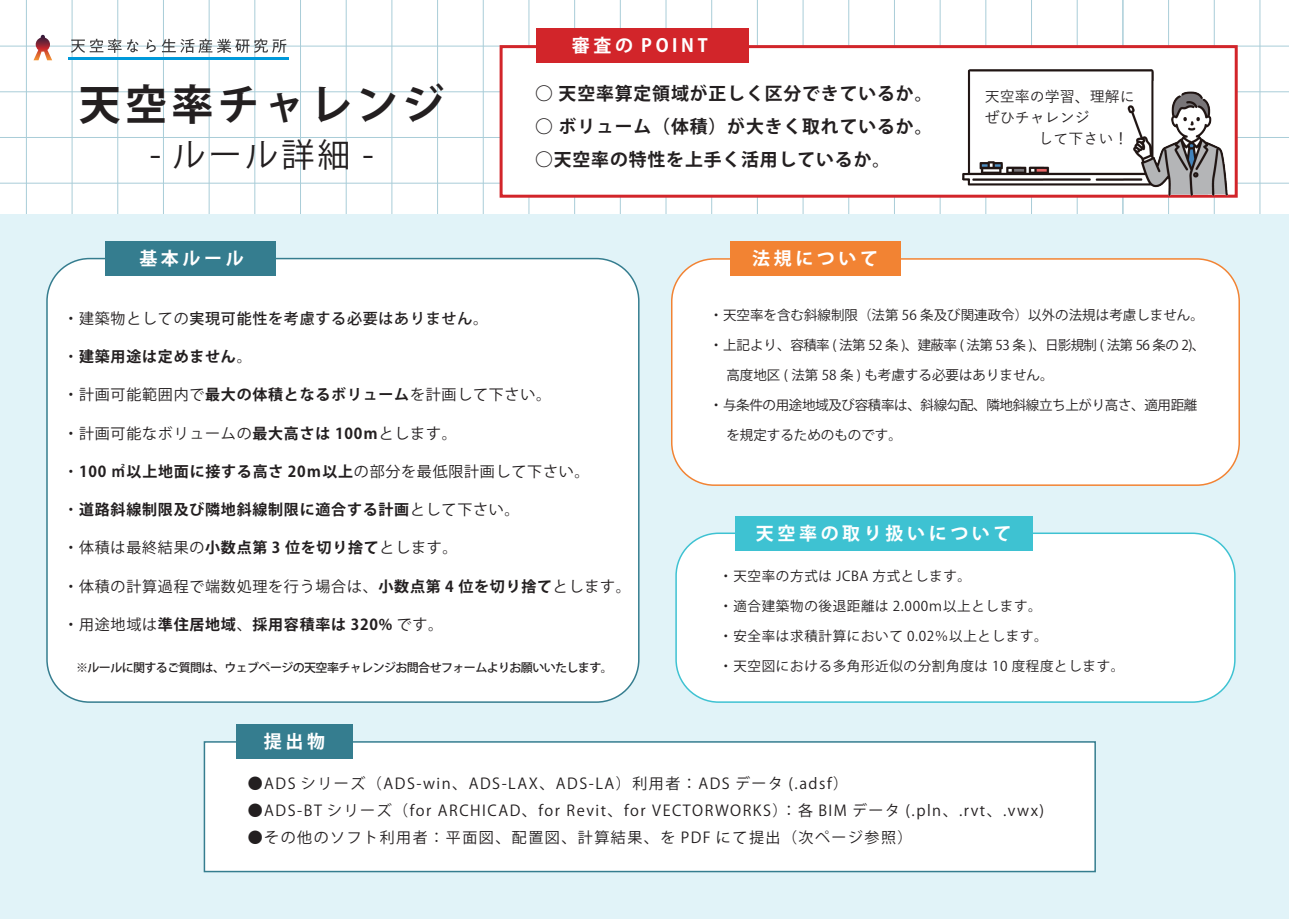
<style>
.page{position:relative;width:1289px;height:919px;background:#fff}
.page>*{position:absolute;margin:0;border:0;box-sizing:border-box;transform-origin:0 0}
.t1{font:700 42px "Koz Go Pr 6 N";letter-spacing:.1em;color:#231f20}
.t2{font:33px "Koz Go Pro";letter-spacing:.1em;color:#231f20}
.t3{font:700 18px "Koz Go Pro";letter-spacing:.2em;color:#fff}
.t4{font:700 17.85px "Koz Go Pro";letter-spacing:.05em;color:#231f20}
.t5{font:15px "Koz Go Pro";letter-spacing:.1em;color:#231f20}
.t6{font:15px "Koz Go Pro";letter-spacing:.05em;color:#231f20}
.t7{font:700 15px "Koz Go Pro";letter-spacing:.05em;color:#231f20}
.t8{font:500 15px "Koz Go Pro";letter-spacing:.05em;color:#231f20}
.t9{font:500 15px/21px "Yu Gothic";color:#231f20}
.t10{font:13.5px "Koz Go Pro";letter-spacing:.05em;color:#231f20}
.t11{font:13.5px "Koz Go Pro";color:#231f20}
.t12{font:13.5px "Koz Go Pro";letter-spacing:-.05em;color:#231f20}
.t13{font:13.5px "Koz Go Pro";letter-spacing:-.025em;color:#231f20}
.t14{font:500 12px "Koz Go Pro";letter-spacing:-.05em;color:#231f20}
.s1{font-weight:400}
.s2{font-weight:700}
</style>
<div class="page">
<hr style="left:0;top:46px;width:1288px;height:1px;background:#a9cdd8">
<hr style="left:0;top:91px;width:1288px;height:1px;background:#a9cdd8">
<hr style="left:0;top:137px;width:1288px;height:1px;background:#a9cdd8">
<hr style="left:0;top:183px;width:1288px;height:1px;background:#a9cdd8">
<hr style="left:26px;top:0;width:1px;height:216px;background:#a9cdd8">
<hr style="left:72px;top:0;width:1px;height:216px;background:#a9cdd8">
<hr style="left:117px;top:0;width:1px;height:216px;background:#a9cdd8">
<hr style="left:163px;top:0;width:1px;height:216px;background:#a9cdd8">
<hr style="left:209px;top:0;width:1px;height:216px;background:#a9cdd8">
<hr style="left:254px;top:0;width:1px;height:216px;background:#a9cdd8">
<hr style="left:300px;top:0;width:1px;height:216px;background:#a9cdd8">
<hr style="left:346px;top:0;width:1px;height:216px;background:#a9cdd8">
<hr style="left:391px;top:0;width:1px;height:216px;background:#a9cdd8">
<hr style="left:437px;top:0;width:1px;height:216px;background:#a9cdd8">
<hr style="left:483px;top:0;width:1px;height:216px;background:#a9cdd8">
<hr style="left:528px;top:0;width:1px;height:216px;background:#a9cdd8">
<hr style="left:574px;top:0;width:1px;height:216px;background:#a9cdd8">
<hr style="left:620px;top:0;width:1px;height:216px;background:#a9cdd8">
<hr style="left:665px;top:0;width:1px;height:216px;background:#a9cdd8">
<hr style="left:711px;top:0;width:1px;height:216px;background:#a9cdd8">
<hr style="left:757px;top:0;width:1px;height:216px;background:#a9cdd8">
<hr style="left:802px;top:0;width:1px;height:216px;background:#a9cdd8">
<hr style="left:848px;top:0;width:1px;height:216px;background:#a9cdd8">
<hr style="left:894px;top:0;width:1px;height:216px;background:#a9cdd8">
<hr style="left:939px;top:0;width:1px;height:216px;background:#a9cdd8">
<hr style="left:985px;top:0;width:1px;height:216px;background:#a9cdd8">
<hr style="left:1031px;top:0;width:1px;height:216px;background:#a9cdd8">
<hr style="left:1076px;top:0;width:1px;height:216px;background:#a9cdd8">
<hr style="left:1122px;top:0;width:1px;height:216px;background:#a9cdd8">
<hr style="left:1168px;top:0;width:1px;height:216px;background:#a9cdd8">
<hr style="left:1213px;top:0;width:1px;height:216px;background:#a9cdd8">
<hr style="left:1259px;top:0;width:1px;height:216px;background:#a9cdd8">
<div style="left:1px;top:214px;width:1287px;height:704px;background:#e1f3f8"></div>
<div style="left:671px;top:259px;width:568px;height:226px;background:#fff;border-radius:43px"></div>
<div style="left:671px;top:258px;width:568px;height:228px;border:2px solid #f28333;border-radius:43px"></div>
<svg style="left:71px;top:39px;width:67px;height:14px"></svg>
<svg style="left:146px;top:39px;width:10px;height:13px"></svg>
<svg style="left:162px;top:39px;width:124px;height:14px"></svg>
<hr style="left:68px;top:57px;width:221px;height:2px;background:#0099da">
<svg style="left:33px;top:35px;width:19px;height:25px"></svg>
<div style="left:47px;top:258px;width:591px;height:444px;background:#fff;border-radius:43px"></div>
<div style="left:105px;top:241px;width:170px;height:34px;background:#357d8f"></div>
<div style="left:676px;top:533px;width:558px;height:169px;background:#fff;border-radius:43px"></div>
<div style="left:675px;top:532px;width:560px;height:170px;border:2px solid #3ec2d2;border-radius:43px"></div>
<div style="left:735px;top:516px;width:297px;height:34px;background:#3ec2d2"></div>
<div style="left:730px;top:242px;width:170px;height:34px;background:#f28333"></div>
<div style="left:499px;top:45px;width:738px;height:153px;background:#fff;border:3px solid #d2252a"></div>
<div style="left:204px;top:741px;width:891px;height:131px;background:#fff;border:2px solid #357d8f"></div>
<div style="left:536px;top:29px;width:213px;height:34px;background:#d2252a"></div>
<img style="left:963px;top:70px;width:264px;height:125px">
<div style="left:236px;top:724px;width:116px;height:34px;background:#357d8f"></div>
<h1 class="t1" style="left:79px;top:81px;width:367px">天空率チャレンジ</h1>
<h2 class="t2" style="left:150px;top:134px;width:225px">- ルール詳細 -</h2>
<p class="t3" style="left:139px;top:246px;width:106px">基本ルール</p>
<p class="t3" style="left:572px;top:33px;width:137px">審査の POINT</p>
<p class="t4" style="left:535px;top:82px;width:399px">○ 天空率算定領域が正しく区分できているか。</p>
<p class="t4" style="left:535px;top:115px;width:399px">○ ボリューム（体積）が大きく取れているか。</p>
<p class="t4" style="left:535px;top:148px;width:357px">○天空率の特性を上手く活用しているか。</p>
<p class="t3" style="left:752px;top:247px;width:127px">法規について</p>
<p class="t9" style="left:984px;top:84px;width:151px">天空率の学習、理解にぜひチャレンジ<br>　　　 して下さい！</p>
<p class="t8" style="left:63px;top:308px;width:426px"><span class="s1">・建築物としての</span>実現可能性を考慮する必要はありません<span class="s1">。</span></p>
<p class="t7" style="left:63px;top:347px;width:190px"><span class="s1">・</span>建築用途は定めません<span class="s1">。</span></p>
<p class="t6" style="left:63px;top:385px;width:489px">・計画可能範囲内で<span class="s2">最大の体積となるボリューム</span>を計画して下さい。</p>
<p class="t6" style="left:63px;top:423px;width:395px">・計画可能なボリュームの<span class="s2">最大高さは 100ｍ</span>とします。</p>
<p class="t7" style="left:63px;top:461px;width:527px"><span class="s1">・</span>100 ㎡以上地面に接する高さ 20ｍ以上<span class="s1">の部分を最低限計画して下さい。</span></p>
<p class="t7" style="left:63px;top:500px;width:457px"><span class="s1">・</span>道路斜線制限及び隣地斜線制限に適合する計画<span class="s1">として下さい。</span></p>
<p class="t6" style="left:63px;top:538px;width:396px">・体積は最終結果の<span class="s2">小数点第 3 位を切り捨て</span>とします。</p>
<p class="t6" style="left:63px;top:576px;width:569px">・体積の計算過程で端数処理を行う場合は、<span class="s2">小数点第 4 位を切り捨て</span>とします。</p>
<p class="t7" style="left:63px;top:614px;width:381px"><span class="s1">・用途地域は</span>準住居地域<span class="s1">、</span>採用容積率は 320% <span class="s1">です。</span></p>
<p class="t14" style="left:76px;top:660px;width:538px">※ルールに関するご質問は、ウェブページの天空率チャレンジお問合せフォームよりお願いいたします。</p>
<p class="t3" style="left:264px;top:730px;width:63px">提出物</p>
<p class="t11" style="left:709px;top:306px;width:496px">・天空率を含む斜線制限（法第 56 条及び関連政令）以外の法規は考慮しません。</p>
<p class="t12" style="left:709px;top:336px;width:497px">・上記より、容積率 ( 法第 52 条 )、建蔽率 ( 法第 53 条 )、日影規制 ( 法第 56 条の 2)、</p>
<p class="t11" style="left:713px;top:366px;width:342px">　高度地区 ( 法第 58 条 ) も考慮する必要はありません。</p>
<p class="t13" style="left:709px;top:396px;width:489px">・与条件の用途地域及び容積率は、斜線勾配、隣地斜線立ち上がり高さ、適用距離</p>
<p class="t11" style="left:713px;top:426px;width:190px">　を規定するためのものです。</p>
<p class="t3" style="left:755px;top:521px;width:257px">天空率の取り扱いについて</p>
<p class="t10" style="left:719px;top:567px;width:253px">・天空率の方式は JCBA 方式とします。</p>
<p class="t10" style="left:719px;top:597px;width:324px">・適合建築物の後退距離は 2.000ｍ以上とします。</p>
<p class="t10" style="left:719px;top:627px;width:330px">・安全率は求積計算において 0.02％以上とします。</p>
<p class="t10" style="left:719px;top:657px;width:407px">・天空図における多角形近似の分割角度は 10 度程度とします。</p>
<p class="t5" style="left:248px;top:773px;width:602px">●ADS シリーズ（ADS-win、ADS-LAX、ADS-LA）利用者：ADS データ (.adsf）</p>
<p class="t5" style="left:248px;top:800px;width:798px">●ADS-BT シリーズ（for ARCHICAD、for Revit、for VECTORWORKS）：各 BIM データ (.pln、.rvt、.vwx)</p>
<p class="t5" style="left:248px;top:827px;width:666px">●その他のソフト利用者：平面図、配置図、計算結果、を PDF にて提出（次ページ参照）</p>
</div>
